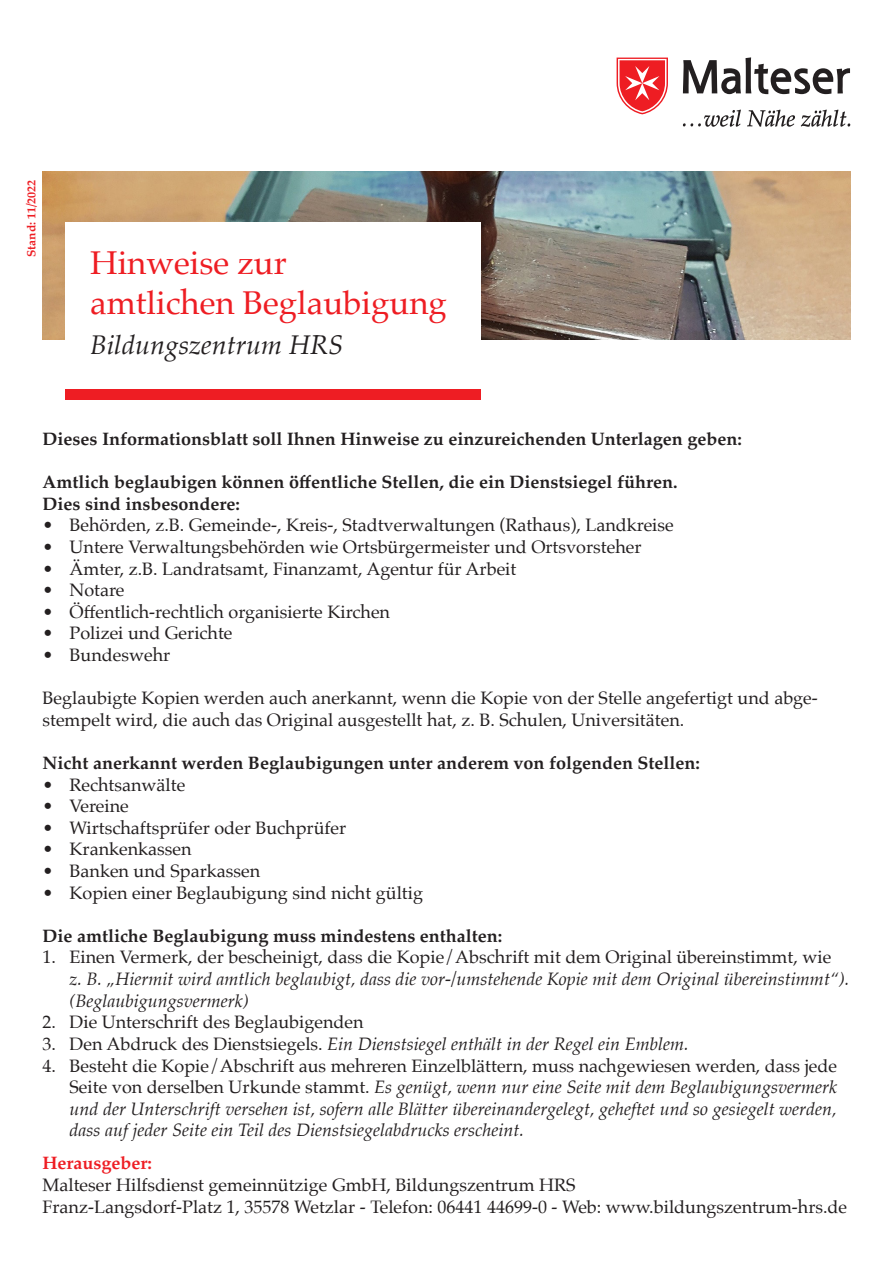
<style>
.page{position:relative;width:893px;height:1263px;background:#fff}
.page>*{position:absolute;margin:0;border:0;box-sizing:border-box;transform-origin:0 0}
.t1{font:33px "Palatino";color:#ee1d23}
.t2{font:italic 27px "Palatino";color:#231f20}
.t3{font:18px/21.6px "Palatino";color:#231f20}
.t4{font:italic 18px/21.6px "Palatino";color:#231f20}
.t5{font:700 18px "Palatino";color:#231f20}
.t6{font:700 18px "Palatino";color:#ee1d23}
.t7{font:700 12px "Palatino";color:#ee1d23}
.s1{font-style:normal}
</style>
<div class="page">
<img style="left:43px;top:172px;width:807px;height:168px">
<svg style="left:617px;top:58px;width:51px;height:56px"></svg>
<svg style="left:683px;top:57px;width:167px;height:37px"></svg>
<svg style="left:683px;top:110px;width:58px;height:17px"></svg>
<svg style="left:747px;top:110px;width:48px;height:17px"></svg>
<svg style="left:801px;top:110px;width:49px;height:17px"></svg>
<div style="left:65px;top:222px;width:415px;height:168px;background:#fff"></div>
<div style="left:65px;top:389px;width:415px;height:11px;background:#ee1d23"></div>
<p class="t7" style="left:21px;top:257px;width:79px;rotate:-90deg">Stand: 11/2022</p>
<p class="t1" style="left:90px;top:236px;width:198px">Hinweise zur</p>
<p class="t1" style="left:90px;top:275px;width:358px">amtlichen Beglaubigung</p>
<p class="t2" style="left:90px;top:322px;width:254px">Bildungszentrum HRS</p>
<p class="t5" style="left:43px;top:423px;width:701px">Dieses Informationsblatt soll Ihnen Hinweise zu einzureichenden Unterlagen geben:</p>
<p class="t5" style="left:43px;top:467px;width:637px">Amtlich beglaubigen können öffentliche Stellen, die ein Dienstsiegel führen.</p>
<p class="t5" style="left:43px;top:488px;width:199px">Dies sind insbesondere:</p>
<p class="t3" style="left:43px;top:514px;width:633px">• Behörden, z.B. Gemeinde-, Kreis-, Stadtverwaltungen (Rathaus), Landkreise</p>
<p class="t3" style="left:43px;top:536px;width:600px">• Untere Verwaltungsbehörden wie Ortsbürgermeister und Ortsvorsteher</p>
<p class="t3" style="left:43px;top:558px;width:475px">• Ämter, z.B. Landratsamt, Finanzamt, Agentur für Arbeit</p>
<p class="t3" style="left:43px;top:579px;width:84px">• Notare</p>
<p class="t3" style="left:43px;top:601px;width:349px">• Öffentlich-rechtlich organisierte Kirchen</p>
<p class="t3" style="left:43px;top:622px;width:192px">• Polizei und Gerichte</p>
<p class="t3" style="left:43px;top:644px;width:129px">• Bundeswehr</p>
<p class="t3" style="left:43px;top:687px;width:777px">Beglaubigte Kopien werden auch anerkannt, wenn die Kopie von der Stelle angefertigt und abge&shy;stempelt wird, die auch das Original ausgestellt hat, z. B. Schulen, Universitäten.</p>
<p class="t5" style="left:43px;top:747px;width:659px">Nicht anerkannt werden Beglaubigungen unter anderem von folgenden Stellen:</p>
<p class="t3" style="left:43px;top:774px;width:144px">• Rechtsanwälte</p>
<p class="t3" style="left:43px;top:795px;width:88px">• Vereine</p>
<p class="t3" style="left:43px;top:817px;width:305px">• Wirtschaftsprüfer oder Buchprüfer</p>
<p class="t3" style="left:43px;top:838px;width:151px">• Krankenkassen</p>
<p class="t3" style="left:43px;top:860px;width:219px">• Banken und Sparkassen</p>
<p class="t3" style="left:43px;top:882px;width:382px">• Kopien einer Beglaubigung sind nicht gültig</p>
<p class="t5" style="left:43px;top:920px;width:461px">Die amtliche Beglaubigung muss mindestens enthalten:</p>
<p class="t4" style="left:70px;top:946px;width:781px;text-indent:-27px"><span class="s1">1. Einen Vermerk, der bescheinigt, dass die Kopie/Abschrift mit dem Original übereinstimmt, wie<br></span>z. B. „Hiermit wird amtlich beglaubigt, dass die vor-/umstehende Kopie mit dem Original übereinstimmt“). (Beglaubigungsvermerk)</p>
<p class="t3" style="left:43px;top:1011px;width:323px">2. Die Unterschrift des Beglaubigenden</p>
<p class="t4" style="left:43px;top:1033px;width:648px"><span class="s1">3. Den Abdruck des Dienstsiegels.</span> Ein Dienstsiegel enthält in der Regel ein Emblem.</p>
<p class="t4" style="left:70px;top:1054px;width:769px;text-align:justify;text-indent:-27px"><span class="s1">4. Besteht die Kopie/Abschrift aus mehreren Einzelblättern, muss nachgewiesen werden, dass jede Seite von derselben Urkunde stammt.</span> Es genügt, wenn nur eine Seite mit dem Beglaubigungsvermerk und der Unterschrift versehen ist, sofern alle Blätter übereinandergelegt, geheftet und so gesiegelt werden, dass auf jeder Seite ein Teil des Dienstsiegelabdrucks erscheint.</p>
<p class="t6" style="left:43px;top:1148px;width:111px">Herausgeber:</p>
<p class="t3" style="left:43px;top:1174px;width:535px">Malteser Hilfsdienst gemeinnützige GmbH, Bildungszentrum HRS</p>
<p class="t3" style="left:43px;top:1195px;width:806px">Franz-Langsdorf-Platz 1, 35578 Wetzlar - Telefon: 06441 44699-0 - Web: www.bildungszentrum-hrs.de</p>
</div>
